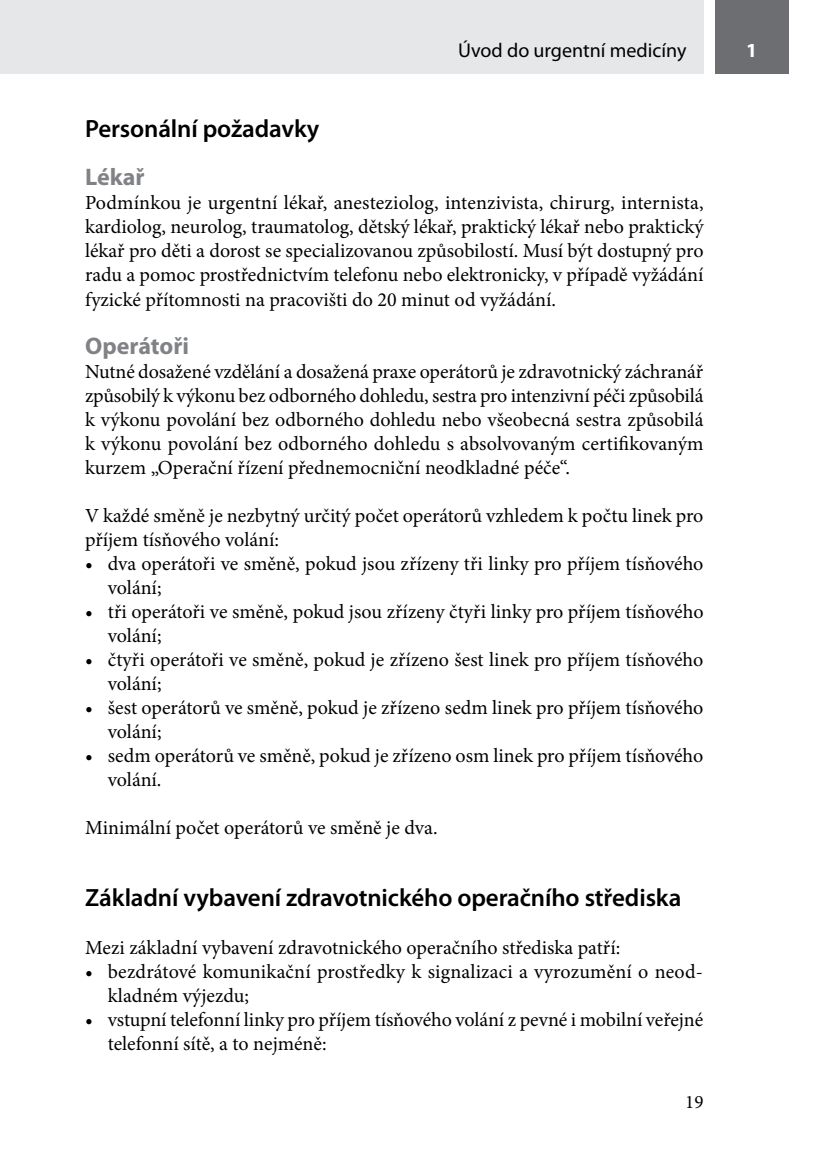
<style>
.page{position:relative;width:817px;height:1174px;background:#fff}
.page>*{position:absolute;margin:0;border:0;box-sizing:border-box;transform-origin:0 0}
.t1{font:600 25px "Myriad Pro";letter-spacing:-.005em;color:#000}
.t2{font:700 24px "Myriad Pro";color:#808285}
.t3{font:20px/24px "Minion Pro";color:#000}
.t4{font:20px "Myriad Pro";color:#000}
.t5{font:700 20px "Myriad Pro";color:#fff}
.t6{font:19px "Minion Pro";color:#000}
</style>
<div class="page">
<div style="left:0;top:0;width:703px;height:74px;background:#e6e7e8"></div>
<div style="left:714px;top:0;width:74px;height:74px;background:#6d6e71"></div>
<p class="t4" style="left:458px;top:38px;width:230px">Úvod do urgentní medicíny</p>
<p class="t5" style="left:746px;top:37px;width:13px">1</p>
<p class="t1" style="left:85px;top:113px;width:236px">Personální požadavky</p>
<p class="t2" style="left:85px;top:162px;width:61px">Lékař</p>
<p class="t3" style="left:85px;top:191px;width:620px;text-align:justify">Podmínkou je urgentní lékař, anesteziolog, intenzivista, chirurg, internista, kardiolog, neurolog, traumatolog, dětský lékař, praktický lékař nebo praktický lékař pro děti a dorost se specializovanou způsobilostí. Musí být dostupný pro radu a pomoc prostřednictvím telefonu nebo elektronicky, v případě vyžádání fyzické přítomnosti na pracovišti do 20 minut od vyžádání.</p>
<p class="t2" style="left:85px;top:330px;width:105px">Operátoři</p>
<p class="t3" style="left:85px;top:359px;width:620px;text-align:justify">Nutné dosažené vzdělání a dosažená praxe operátorů je zdravotnický záchranář způsobilý k výkonu bez odborného dohledu, sestra pro intenzivní péči způsobilá k výkonu povolání bez odborného dohledu nebo všeobecná sestra způsobilá k výkonu povolání bez odborného dohledu s absolvovaným certifikovaným kurzem „Operační řízení přednemocniční neodkladné péče“.</p>
<p class="t3" style="left:85px;top:503px;width:619px">V každé směně je nezbytný určitý počet operátorů vzhledem k počtu linek pro příjem tísňového volání:</p>
<p class="t3" style="left:108px;top:551px;width:597px;text-indent:-23px">• dva operátoři ve směně, pokud jsou zřízeny tři linky pro příjem tísňového volání;</p>
<p class="t3" style="left:108px;top:599px;width:597px;text-indent:-23px">• tři operátoři ve směně, pokud jsou zřízeny čtyři linky pro příjem tísňového volání;</p>
<p class="t3" style="left:108px;top:647px;width:597px;text-indent:-23px">• čtyři operátoři ve směně, pokud je zřízeno šest linek pro příjem tísňového volání;</p>
<p class="t3" style="left:108px;top:695px;width:597px;text-indent:-23px">• šest operátorů ve směně, pokud je zřízeno sedm linek pro příjem tísňového volání;</p>
<p class="t3" style="left:108px;top:743px;width:597px;text-indent:-23px">• sedm operátorů ve směně, pokud je zřízeno osm linek pro příjem tísňového volání.</p>
<p class="t3" style="left:85px;top:815px;width:354px">Minimální počet operátorů ve směně je dva.</p>
<p class="t1" style="left:85px;top:881px;width:598px">Základní vybavení zdravotnického operačního střediska</p>
<p class="t3" style="left:85px;top:935px;width:536px">Mezi základní vybavení zdravotnického operačního střediska patří:</p>
<p class="t3" style="left:108px;top:959px;width:596px;text-indent:-23px">• bezdrátové komunikační prostředky k signalizaci a vyrozumění o neod&shy;kladném výjezdu;</p>
<p class="t3" style="left:108px;top:1007px;width:596px;text-indent:-23px">• vstupní telefonní linky pro příjem tísňového volání z pevné i mobilní veřejné telefonní sítě, a to nejméně:</p>
<p class="t6" style="left:685px;top:1089px;width:20px">19</p>
</div>
